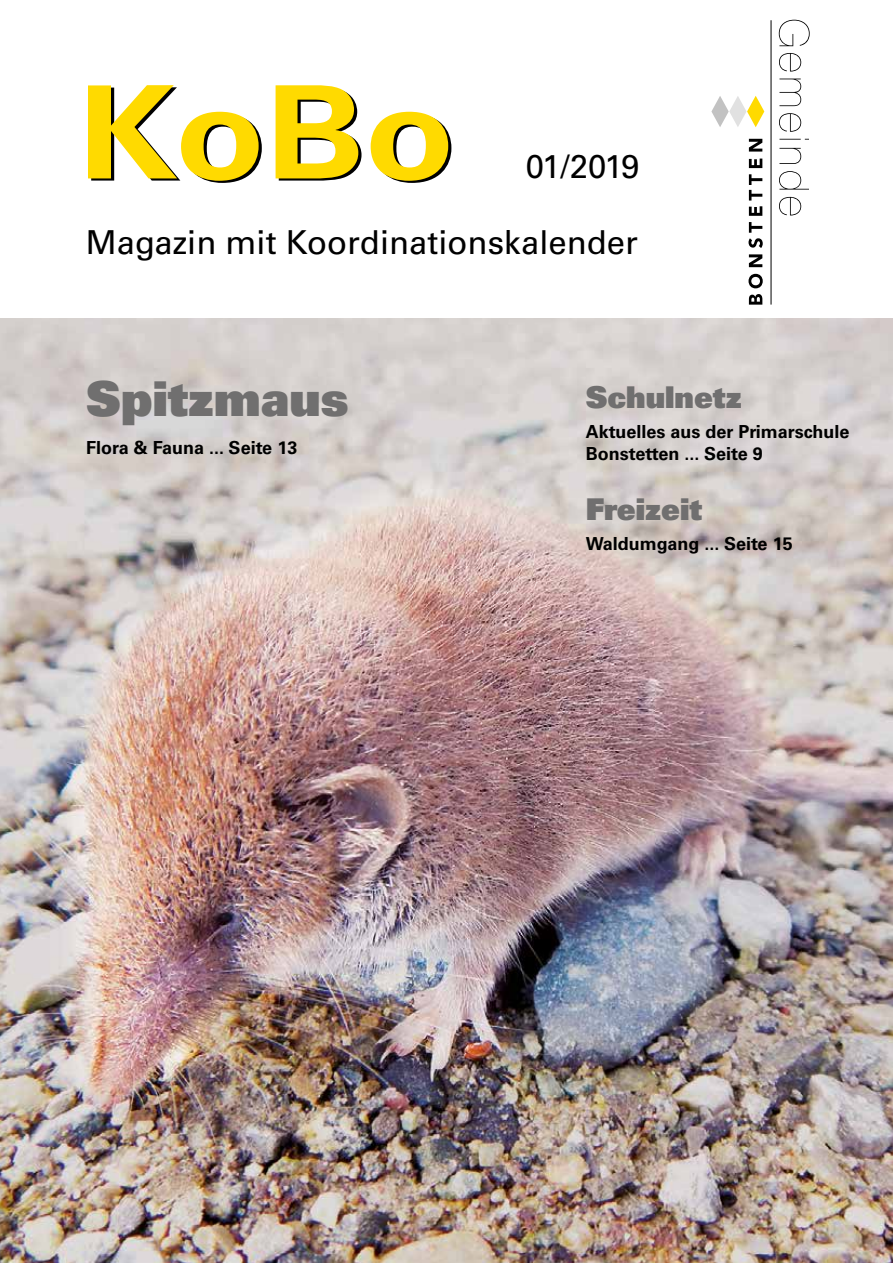
<style>
.page{position:relative;width:893px;height:1263px;background:#fff}
.page>*{position:absolute;margin:0;border:0;box-sizing:border-box;transform-origin:0 0}
.t1{font:700 129px "Univers LT Std";color:#ffda00;scale:1.15 1}
.t2{font:48px "Univers LT Std X Black";color:#706f6f}
.t3{font:33px "Univers LT Std";color:#000}
.t4{font:30px "Univers LT Std X Black";color:#706f6f}
.t5{font:700 18px/21.6px "Univers LT Std";color:#000}
</style>
<div class="page">
<svg style="left:711px;top:96px;width:53px;height:31px"></svg>
<svg style="left:779px;top:20px;width:31px;height:196px"></svg>
<hr style="left:771px;top:20px;width:1px;height:285px;background:#000">
<svg style="left:748px;top:139px;width:15px;height:166px"></svg>
<img style="left:0;top:319px;width:893px;height:944px">
<h1 class="t1" style="left:78px;top:57px;width:329px">KoBo</h1>
<h3 class="t3" style="left:526px;top:147px;width:115px">01/2019</h3>
<h3 class="t3" style="left:86px;top:223px;width:554px">Magazin mit Koordinationskalender</h3>
<h2 class="t2" style="left:86px;top:367px;width:264px">Spitzmaus</h2>
<p class="t5" style="left:86px;top:437px;width:213px">Flora &amp; Fauna ... Seite 13</p>
<h3 class="t4" style="left:586px;top:377px;width:158px">Schulnetz</h3>
<p class="t5" style="left:586px;top:421px;width:265px">Aktuelles aus der Primarschule<br>Bonstetten ... Seite 9</p>
<h3 class="t4" style="left:586px;top:489px;width:118px">Freizeit</h3>
<p class="t5" style="left:586px;top:533px;width:208px">Waldumgang ... Seite 15</p>
</div>
